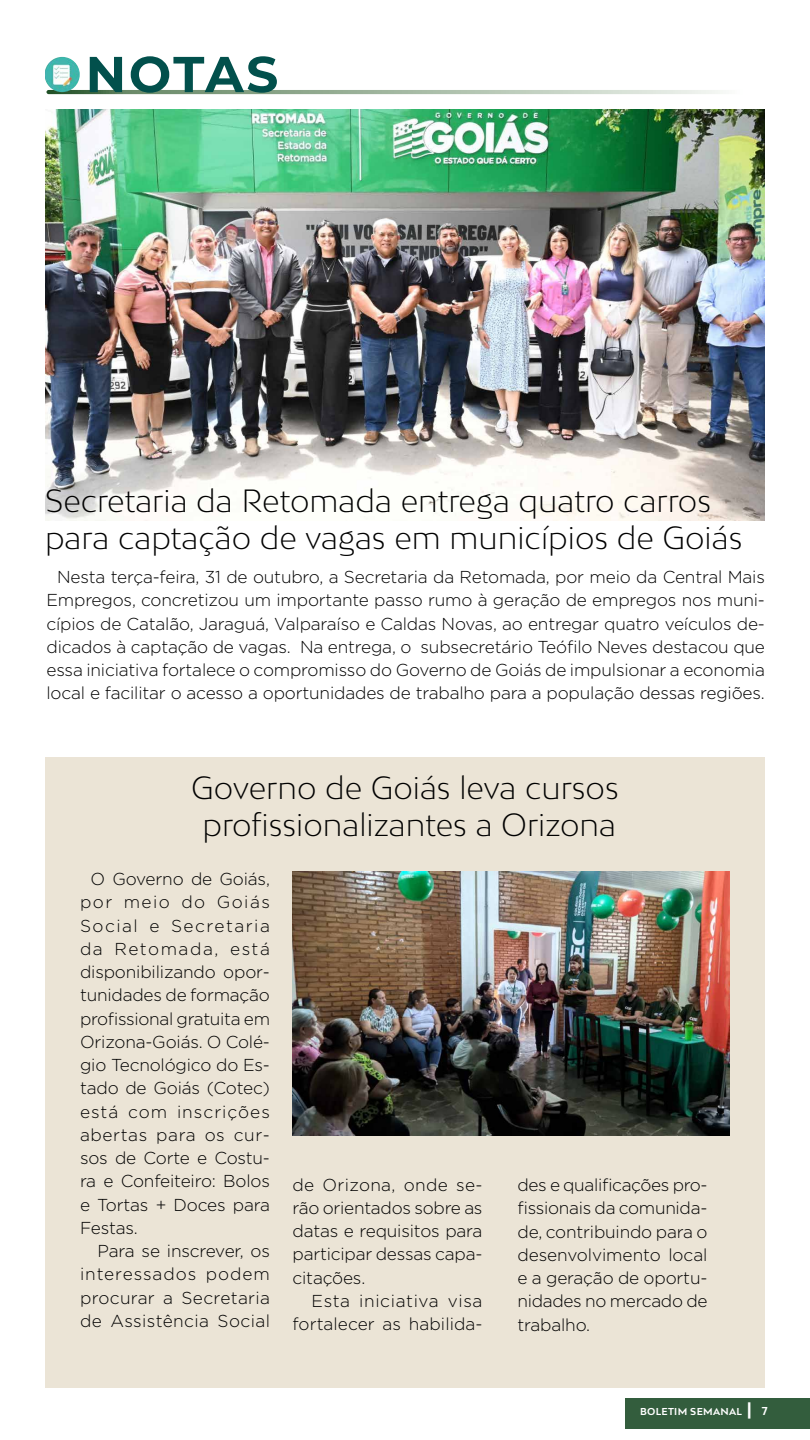
<style>
.page{position:relative;width:810px;height:1440px;background:#fff}
.page>*{position:absolute;margin:0;border:0;box-sizing:border-box;transform-origin:0 0}
.t1{font:700 50.32px "Montserrat";letter-spacing:.045em;color:#02504c}
.t2{font:300 30.38px/37.5px "Bw Mitga";color:#000}
.t3{font:300 17.25px/23.2px "Gotham";letter-spacing:-.01em;color:#000;text-align:justify}
.t4{font:700 9.45px "Bw Mitga";letter-spacing:.03em;color:#fff}
.s1{font-size:16.27px}
.s2{font-size:10.88px}
</style>
<div class="page">
<div style="left:625px;top:1398px;width:185px;height:31px;background:#335d3d"></div>
<img style="left:45px;top:109px;width:720px;height:412px">
<div style="left:45px;top:757px;width:720px;height:631px;background:#ebe4d6"></div>
<svg style="left:46px;top:90px;width:719px;height:4px;background:#a6baa5"></svg>
<img style="left:45px;top:57px;width:35px;height:35px">
<img style="left:292px;top:872px;width:437px;height:263px">
<h1 class="t1" style="left:86px;top:38px;width:194px">NOTAS</h1>
<h2 class="t2" style="left:45px;top:481px;width:699px">Secretaria da Retomada entrega quatro carros para captação de vagas em municípios de Goiás</h2>
<p class="t3" style="left:47px;top:565px;width:720px;text-indent:11px">Nesta terça-feira, 31 de outubro, a Secretaria da Retomada, por meio da Central Mais Empregos, concretizou um importante passo rumo à geração de empregos nos muni&shy;cípios de Catalão, Jaraguá, Valparaíso e Caldas Novas, ao entregar quatro veículos de&shy;dicados à captação de vagas. Na entrega, o subsecretário Teófilo Neves destacou que essa iniciativa fortalece o compromisso do Governo de Goiás de impulsionar a economia local e facilitar o acesso a oportunidades de trabalho para a população dessas regiões.</p>
<h2 class="t2" style="left:191px;top:768px;width:429px;text-align:center">Governo de Goiás leva cursos profissionalizantes a Orizona</h2>
<p class="t3" style="left:80px;top:867px;width:192px;text-indent:11px">O Governo de Goiás, por meio do Goiás Social e Secretaria da Retomada, está disponibilizando opor&shy;tunidades de formação profissional gratuita em Orizona-Goiás. O Colé&shy;gio Tecnológico do Es&shy;tado de Goiás (Cotec) está com inscrições abertas para os cur&shy;sos de Corte e Costu&shy;ra e Confeiteiro: Bolos e Tortas + Doces para Festas.</p>
<p class="t3" style="left:80px;top:1239px;width:192px;text-indent:18px">Para se inscrever, os interessados podem procurar a Secretaria de Assistência Social</p>
<p class="t3" style="left:292px;top:1173px;width:192px">de Orizona, onde se&shy;rão orientados sobre as datas e requisitos para participar dessas capa&shy;citações.</p>
<p class="t3" style="left:292px;top:1289px;width:192px;text-align:right">Esta iniciativa visa fortalecer as habilida-</p>
<p class="t3" style="left:517px;top:1173px;width:192px">des e qualificações pro&shy;fissionais da comunida&shy;de, contribuindo para o desenvolvimento local e a geração de oportu&shy;nidades no mercado de trabalho.</p>
<p class="t4" style="left:640px;top:1405px;width:129px">BOLETIM SEMANAL <span class="s1">|</span> <span class="s2">7</span></p>
</div>
